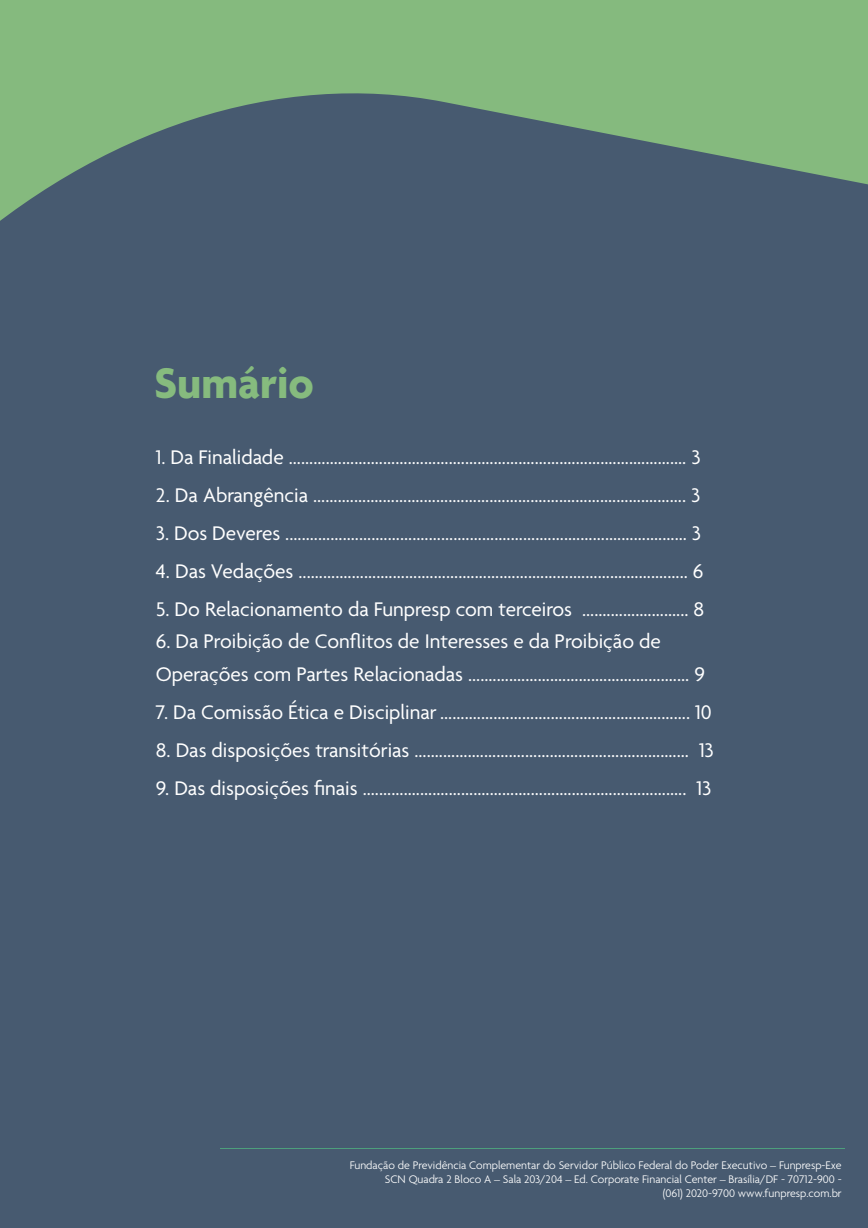
<style>
.page{position:relative;width:868px;height:1228px;background:#475a70}
.page>*{position:absolute;margin:0;border:0;box-sizing:border-box;transform-origin:0 0}
.t1{font:700 46.55px "Agenda";color:#86bb7e}
.t2{font:21.35px/32.2px "Agenda";color:#fff}
.t3{font:300 11.9px/14.3px "Agenda";color:#fff;text-align:right}
</style>
<div class="page">
<svg style="left:0;top:0;width:868px;height:221px;fill:#85ba7e"></svg>
<hr style="left:220px;top:1148px;width:625px;height:1px;background:#4d9f7c">
<h1 class="t1" style="left:154px;top:358px;width:161px">Sumário</h1>
<p class="t2" style="left:156px;top:442px;width:546px">1. Da Finalidade ................................................................................................. 3</p>
<p class="t2" style="left:156px;top:480px;width:546px">2. Da Abrangência ........................................................................................... 3</p>
<p class="t2" style="left:156px;top:518px;width:547px">3. Dos Deveres .................................................................................................. 3</p>
<p class="t2" style="left:156px;top:556px;width:549px">4. Das Vedações ............................................................................................... 6</p>
<p class="t2" style="left:156px;top:595px;width:550px">5. Do Relacionamento da Funpresp com terceiros .......................... 8</p>
<p class="t2" style="left:156px;top:627px;width:551px">6. Da Proibição de Conflitos de Interesses e da Proibição de<br>Operações com Partes Relacionadas ...................................................... 9</p>
<p class="t2" style="left:156px;top:697px;width:557px">7. Da Comissão Ética e Disciplinar ............................................................. 10</p>
<p class="t2" style="left:156px;top:735px;width:560px">8. Das disposições transitórias ................................................................... 13</p>
<p class="t2" style="left:156px;top:773px;width:557px">9. Das disposições finais ............................................................................... 13</p>
<p class="t3" style="left:350px;top:1158px;width:494px">Fundação de Previdência Complementar do Servidor Público Federal do Poder Executivo – Funpresp-Exe<br>SCN Quadra 2 Bloco A – Sala 203/204 – Ed. Corporate Financial Center – Brasília/DF - 70712-900 -<br>(061) 2020-9700 www.funpresp.com.br</p>
</div>
